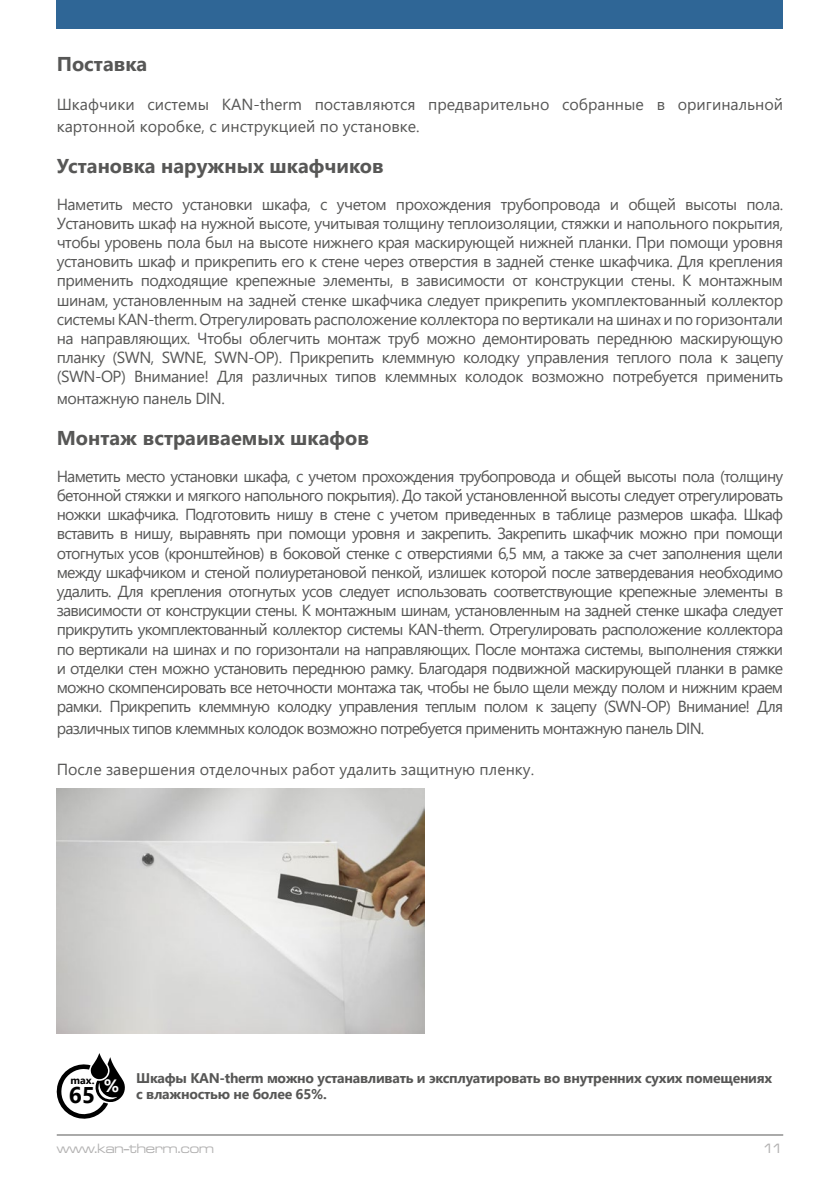
<style>
.page{position:relative;width:840px;height:1191px;background:#fff}
.page>*{position:absolute;margin:0;border:0;box-sizing:border-box;transform-origin:0 0}
.t1{font:700 22.8px "Segoe UI";color:#000}
.t2{font:700 20px "Segoe UI";color:#575756}
.t3{font:16px/19.2px "Segoe UI";letter-spacing:-.03em;color:#575756;text-align:justify}
.t4{font:16px/22px "Segoe UI";color:#575756}
.t5{font:16px "Segoe UI";letter-spacing:-.05em;color:#575756}
.t6{font:700 14px "Segoe UI";letter-spacing:-.02em;color:#575756}
.t7{font:14px "Microgramma D Med Ext";color:#b3b2b2}
.t8{font:700 10.6px "Segoe UI";color:#000}
.s1{font-size:17.8px;color:#fff}
</style>
<div class="page">
<hr style="left:57px;top:1134px;width:725px;height:1px;background:#575756">
<div style="left:57px;top:0;width:725px;height:28px;background:#2f6696"></div>
<svg style="left:56px;top:1053px;width:69px;height:66px"></svg>
<img style="left:57px;top:789px;width:367px;height:245px">
<p class="t2" style="left:57px;top:45px;width:92px">Поставка</p>
<p class="t4" style="left:57px;top:92px;width:727px">Шкафчики системы KAN-therm поставляются предварительно собранные в оригинальной картонной коробке, с инструкцией по установке.</p>
<p class="t2" style="left:57px;top:147px;width:328px">Установка наружных шкафчиков</p>
<p class="t3" style="left:57px;top:193px;width:727px">Наметить место установки шкафа, с учетом прохождения трубопровода и общей высоты пола.<br>Установить шкаф на нужной высоте, учитывая толщину теплоизоляции, стяжки и напольного покрытия, чтобы уровень пола был на высоте нижнего края маскирующей нижней планки. При помощи уровня установить шкаф и прикрепить его к стене через отверстия в задней стенке шкафчика. Для крепления применить подходящие крепежные элементы, в зависимости от конструкции стены. К монтажным шинам, установленным на задней стенке шкафчика следует прикрепить укомплектованный коллектор системы KAN-therm. Отрегулировать расположение коллектора по вертикали на шинах и по горизонтали на направляющих. Чтобы облегчить монтаж труб можно демонтировать переднюю маскирующую планку (SWN, SWNE, SWN-OP). Прикрепить клеммную колодку управления теплого пола к зацепу (SWN-OP) Внимание! Для различных типов клеммных колодок возможно потребуется применить</p>
<p class="t3" style="left:57px;top:388px;width:170px">монтажную панель DIN.</p>
<p class="t2" style="left:57px;top:419px;width:313px">Монтаж встраиваемых шкафов</p>
<p class="t3" style="left:57px;top:465px;width:727px">Наметить место установки шкафа, с учетом прохождения трубопровода и общей высоты пола (толщину бетонной стяжки и мягкого напольного покрытия). До такой установленной высоты следует отрегулировать ножки шкафчика. Подготовить нишу в стене с учетом приведенных в таблице размеров шкафа. Шкаф вставить в нишу, выравнять при помощи уровня и закрепить. Закрепить шкафчик можно при помощи отогнутых усов (кронштейнов) в боковой стенке с отверстиями 6,5 мм, а также за счет заполнения щели между шкафчиком и стеной полиуретановой пенкой, излишек которой после затвердевания необходимо удалить. Для крепления отогнутых усов следует использовать соответствующие крепежные элементы в зависимости от конструкции стены. К монтажным шинам, установленным на задней стенке шкафа следует прикрутить укомплектованный коллектор системы KAN-therm. Отрегулировать расположение коллектора по вертикали на шинах и по горизонтали на направляющих. После монтажа системы, выполнения стяжки и отделки стен можно установить переднюю рамку. Благодаря подвижной маскирующей планки в рамке можно скомпенсировать все неточности монтажа так, чтобы не было щели между полом и нижним краем рамки. Прикрепить клеммную колодку управления теплым полом к зацепу (SWN-OP) Внимание! Для</p>
<p class="t5" style="left:57px;top:713px;width:648px">различных типов клеммных колодок возможно потребуется применить монтажную панель DIN.</p>
<p class="t4" style="left:57px;top:757px;width:478px">После завершения отделочных работ удалить защитную пленку.</p>
<p class="t6" style="left:136px;top:1064px;width:637px">Шкафы KAN-therm можно устанавливать и эксплуатировать во внутренних сухих помещениях</p>
<p class="t8" style="left:70px;top:1070px;width:50px">max. <span class="s1">%</span></p>
<h1 class="t1" style="left:69px;top:1073px;width:28px">65</h1>
<p class="t6" style="left:136px;top:1081px;width:192px">с влажностью не более 65%.</p>
<p class="t7" style="left:57px;top:1139px;width:158px">www.kan-therm.com</p>
<p class="t7" style="left:762px;top:1139px;width:22px">11</p>
</div>
